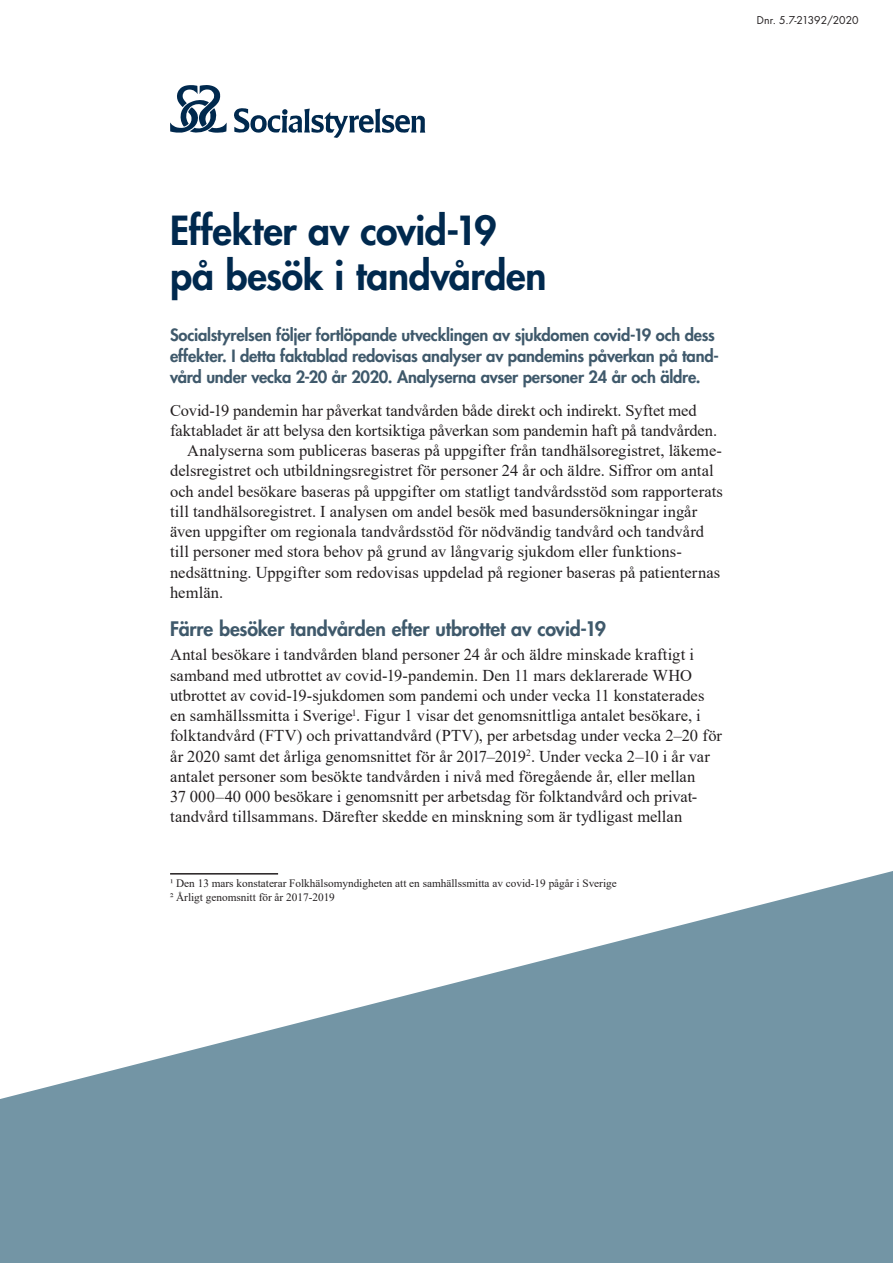
<style>
.page{position:relative;width:893px;height:1263px;background:#fff}
.page>*{position:absolute;margin:0;border:0;box-sizing:border-box;transform-origin:0 0}
.Rubrik_1{font:800 39px/45px "Futura Std";letter-spacing:-.01em;color:#00294e}
.Rubrik_2{font:800 19.5px "Futura Std";letter-spacing:-.005em;color:#3f596b}
.Brödtext{font:16.5px/20.2px "Times New Roman";color:#231f20}
.Brödtext_indrag{font:16.5px/20.2px "Times New Roman";color:#231f20}
.Ingress_Heavy{font:800 16.5px/21px "Futura Std";letter-spacing:-.01em;color:#3f596b}
.Fotnotstext{font:11.25px "Times New Roman";color:#231f20}
.t1{font:10.5px "Futura Std";letter-spacing:-.01em;color:#231f20}
</style>
<div class="page">
<svg style="left:170px;top:85px;width:57px;height:48px"></svg>
<svg style="left:234px;top:108px;width:191px;height:30px"></svg>
<svg style="left:0;top:871px;width:893px;height:392px;fill:#7395a5"></svg>
<hr style="left:170px;top:873px;width:108px;height:1px;background:#231f20">
<p class="t1" style="left:757px;top:13px;width:103px">Dnr. 5.7-21392/2020</p>
<h1 class="Rubrik_1" style="left:170px;top:208px;width:378px">Effekter av covid-19 på besök i tandvården</h1>
<p class="Ingress_Heavy" style="left:170px;top:324px;width:550px">Socialstyrelsen följer fortlöpande utvecklingen av sjukdomen covid-19 och dess effekter. I detta faktablad redovisas analyser av pandemins påverkan på tand&shy;vård under vecka 2-20 år 2020. Analyserna avser personer 24 år och äldre.</p>
<p class="Brödtext" style="left:170px;top:399px;width:549px">Covid-19 pandemin har påverkat tandvården både direkt och indirekt. Syftet med faktabladet är att belysa den kortsiktiga påverkan som pandemin haft på tandvården.</p>
<p class="Brödtext_indrag" style="left:170px;top:440px;width:554px;text-indent:17px">Analyserna som publiceras baseras på uppgifter från tandhälsoregistret, läkeme&shy;delsregistret och utbildningsregistret för personer 24 år och äldre. Siffror om antal och andel besökare baseras på uppgifter om statligt tandvårdsstöd som rapporterats till tandhälsoregistret. I analysen om andel besök med basundersökningar ingår även uppgifter om regionala tandvårdsstöd för nödvändig tandvård och tandvård till personer med stora behov på grund av långvarig sjukdom eller funktions&shy;nedsättning. Uppgifter som redovisas uppdelad på regioner baseras på patienternas hemlän.</p>
<h2 class="Rubrik_2" style="left:170px;top:616px;width:437px">Färre besöker tandvården efter utbrottet av covid-19</h2>
<p class="Brödtext" style="left:170px;top:644px;width:553px">Antal besökare i tandvården bland personer 24 år och äldre minskade kraftigt i samband med utbrottet av covid-19-pandemin. Den 11 mars deklarerade WHO utbrottet av covid-19-sjukdomen som pandemi och under vecka 11 konstaterades en samhällssmitta i Sverige<sup>1</sup>. Figur 1 visar det genomsnittliga antalet besökare, i folktandvård (FTV) och privattandvård (PTV), per arbetsdag under vecka 2–20 för år 2020 samt det årliga genomsnittet för år 2017–2019<sup>2</sup>. Under vecka 2–10 i år var antalet personer som besökte tandvården i nivå med föregående år, eller mellan<br>37 000–40 000 besökare i genomsnitt per arbetsdag för folktandvård och privat&shy;tandvård tillsammans. Därefter skedde en minskning som är tydligast mellan</p>
<p class="Fotnotstext" style="left:170px;top:876px;width:448px">1 Den 13 mars konstaterar Folkhälsomyndigheten att en samhällssmitta av covid-19 pågår i Sverige</p>
<p class="Fotnotstext" style="left:170px;top:889px;width:166px">2 Årligt genomsnitt för år 2017-2019</p>
</div>
